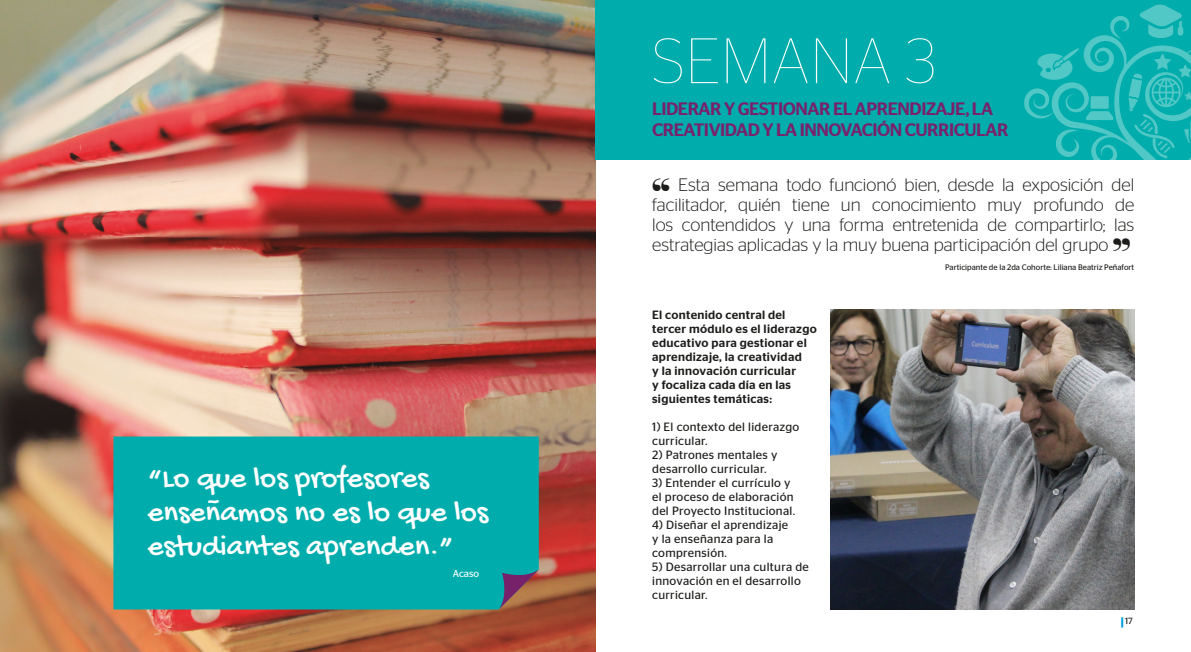
<style>
.page{position:relative;width:1191px;height:652px;background:#fff}
.page>*{position:absolute;margin:0;border:0;box-sizing:border-box;transform-origin:0 0}
.t1{font:100 64px "Stag Sans";color:#fff}
.t2{font:31px/34px "Gochi Hand";color:#fff}
.t3{font:300 18px/20px "Stag Sans";color:#1d1d1b;text-align:justify}
.t4{font:500 18px/21.6px "Stag Sans";letter-spacing:-.025em;color:#78226c}
.t5{font:12px/14px "Stag Sans";letter-spacing:.025em;color:#1d1d1b}
.t6{font:500 12px/14px "Stag Sans";letter-spacing:.025em;color:#1d1d1b}
.t7{font:10px "Stag Sans";color:#fff}
.t8{font:9px "Stag Sans";color:#1d1d1b}
.t9{font:8px "Stag Sans";color:#1d1d1b}
</style>
<div class="page">
<img style="left:0;top:0;width:595px;height:652px">
<div style="left:113px;top:437px;width:426px;height:172px;background:#00adac"></div>
<svg style="left:499px;top:570px;width:40px;height:39px;background:#795f61"></svg>
<div style="left:595px;top:0;width:596px;height:160px;background:#00adac"></div>
<svg style="left:1024px;top:5px;width:167px;height:155px"></svg>
<img style="left:831px;top:309px;width:303px;height:300px">
<svg style="left:1121px;top:617px;width:2px;height:11px"></svg>
<h2 class="t2" style="left:147px;top:464px;width:342px">“Lo que los profesores enseñamos no es lo que los estudiantes aprenden.”</h2>
<p class="t7" style="left:453px;top:568px;width:28px">Acaso</p>
<h1 class="t1" style="left:652px;top:25px;width:285px">SEMANA 3</h1>
<h3 class="t4" style="left:652px;top:98px;width:358px">LIDERAR Y GESTIONAR EL APRENDIZAJE, LA<br>CREATIVIDAD Y LA INNOVACIÓN CURRICULAR</h3>
<p class="t3" style="left:652px;top:174px;width:483px">“ Esta semana todo funcionó bien, desde la exposición del facilitador, quién tiene un conocimiento muy profundo de los contendidos y una forma entretenida de compartirlo; las estrategias aplicadas y la muy buena participación del grupo ”</p>
<p class="t6" style="left:652px;top:308px;width:166px">El contenido central del tercer módulo es el liderazgo educativo para gestionar el aprendizaje, la creatividad<br>y la innovación curricular<br>y focaliza cada día en las siguientes temáticas:</p>
<p class="t5" style="left:652px;top:420px;width:149px">1) El contexto del liderazgo curricular.</p>
<p class="t5" style="left:652px;top:448px;width:127px">2) Patrones mentales y desarrollo curricular.</p>
<p class="t5" style="left:652px;top:476px;width:144px">3) Entender el currículo y el proceso de elaboración del Proyecto Institucional.</p>
<p class="t5" style="left:652px;top:518px;width:137px">4) Diseñar el aprendizaje y la enseñanza para la comprensión.</p>
<p class="t5" style="left:652px;top:560px;width:158px">5) Desarrollar una cultura de innovación en el desarrollo curricular.</p>
<p class="t9" style="left:945px;top:262px;width:191px">Participante de la 2da Cohorte: Liliana Beatriz Peñafort</p>
<p class="t8" style="left:1125px;top:616px;width:9px">17</p>
</div>
